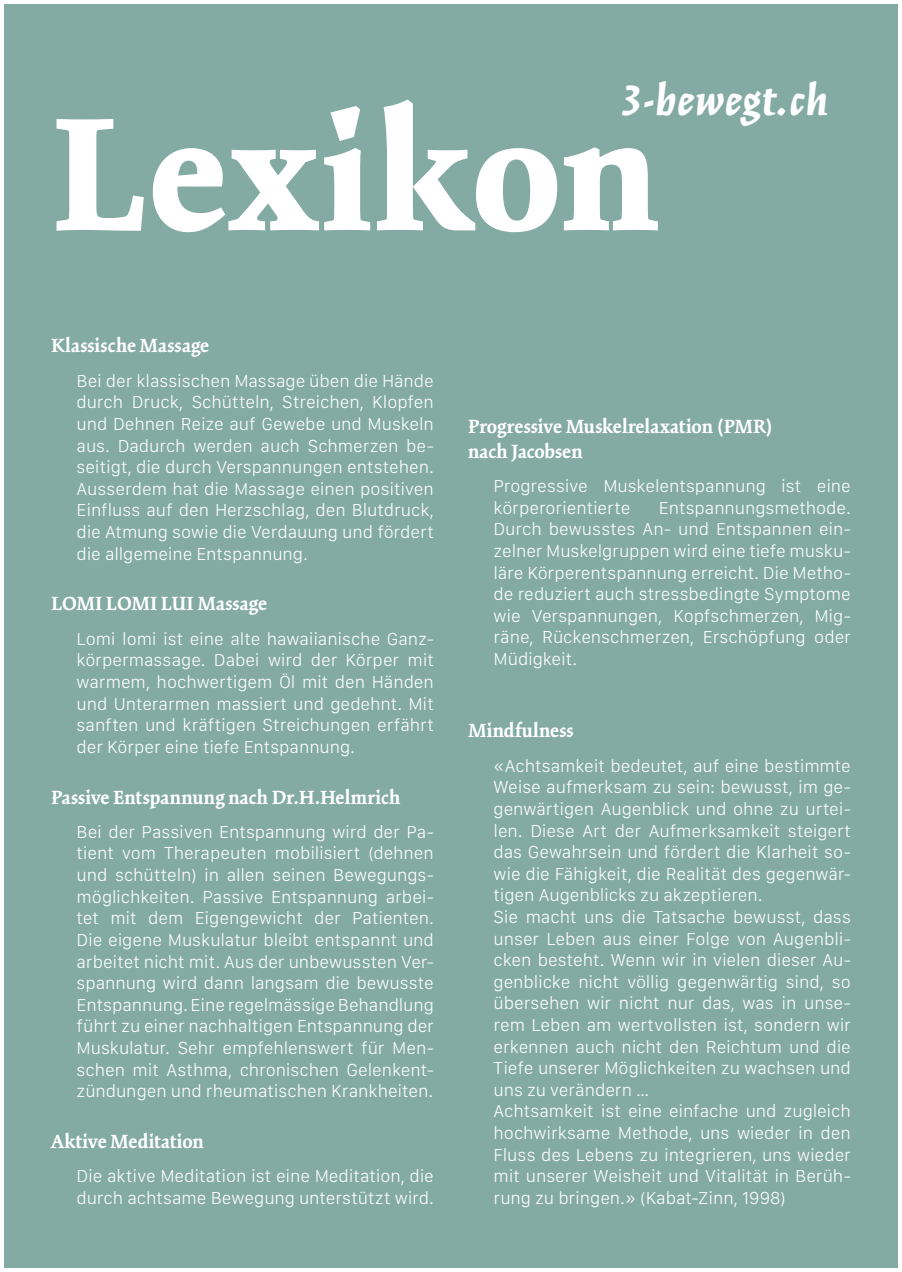
<style>
.page{position:relative;width:902px;height:1272px;background:#fff}
.page>*{position:absolute;margin:0;border:0;box-sizing:border-box;transform-origin:0 0}
.t1{font:900 176.85px "Kinesis Pro 3";letter-spacing:.02em;color:#fff}
.t2{font:italic 900 46.5px "Kinesis Pro 3";letter-spacing:.02em;color:#fff}
.t3{font:700 21px/25.2px "Kinesis Pro 3";letter-spacing:.005em;color:#fff}
.t4{font:300 18px/21.6px "SF Compact Text";letter-spacing:-.005em;color:#fff;text-align:justify}
</style>
<div class="page">
<div style="left:4px;top:4px;width:893px;height:1263px;background:#83aaa3"></div>
<h2 class="t2" style="left:622px;top:73px;width:208px">3-bewegt.ch</h2>
<h1 class="t1" style="left:51px;top:69px;width:610px">Lexikon</h1>
<p class="t3" style="left:51px;top:333px;width:160px">Klassische Massage</p>
<p class="t4" style="left:77px;top:369px;width:359px">Bei der klassischen Massage üben die Hände durch Druck, Schütteln, Streichen, Klopfen und Dehnen Reize auf Gewebe und Muskeln aus. Dadurch werden auch Schmerzen be&shy;seitigt, die durch Verspannungen entstehen.<br>Ausserdem hat die Massage einen positiven Einfluss auf den Herzschlag, den Blutdruck, die Atmung sowie die Verdauung und fördert die allgemeine Entspannung.</p>
<p class="t3" style="left:51px;top:591px;width:217px">LOMI LOMI LUI Massage</p>
<p class="t4" style="left:77px;top:627px;width:359px">Lomi lomi ist eine alte hawaiianische Ganz&shy;körpermassage. Dabei wird der Körper mit warmem, hochwertigem Öl mit den Händen und Unterarmen massiert und gedehnt. Mit sanften und kräftigen Streichungen erfährt der Körper eine tiefe Entspannung.</p>
<p class="t3" style="left:51px;top:784px;width:351px">Passive Entspannung nach Dr.H.Helmrich</p>
<p class="t4" style="left:77px;top:820px;width:359px">Bei der Passiven Entspannung wird der Pa&shy;tient vom Therapeuten mobilisiert (dehnen und schütteln) in allen seinen Bewegungs&shy;möglichkeiten. Passive Entspannung arbei&shy;tet mit dem Eigengewicht der Patienten.<br>Die eigene Muskulatur bleibt entspannt und arbeitet nicht mit. Aus der unbewussten Ver&shy;spannung wird dann langsam die bewusste Entspannung. Eine regelmässige Behandlung führt zu einer nachhaltigen Entspannung der Muskulatur. Sehr empfehlenswert für Men&shy;schen mit Asthma, chronischen Gelenkent&shy;zündungen und rheumatischen Krankheiten.</p>
<p class="t3" style="left:51px;top:1128px;width:154px">Aktive Meditation</p>
<p class="t4" style="left:77px;top:1164px;width:359px">Die aktive Meditation ist eine Meditation, die durch achtsame Bewegung unterstützt wird.</p>
<p class="t3" style="left:468px;top:413px;width:307px">Progressive Muskelrelaxation (PMR) nach Jacobsen</p>
<p class="t4" style="left:493px;top:474px;width:359px">Progressive Muskelentspannung ist eine körperorientierte</p>
<p class="t4" style="left:493px;top:496px;width:359px;text-indent:165px">Entspannungsmethode.<br>Durch bewusstes An- und Entspannen ein&shy;zelner Muskelgruppen wird eine tiefe musku&shy;läre Körperentspannung erreicht. Die Metho&shy;de reduziert auch stressbedingte Symptome wie Verspannungen, Kopfschmerzen, Mig&shy;räne, Rückenschmerzen, Erschöpfung oder Müdigkeit.</p>
<p class="t3" style="left:468px;top:718px;width:107px">Mindfulness</p>
<p class="t4" style="left:493px;top:754px;width:359px;text-align:left">«Achtsamkeit bedeutet, auf eine bestimmte Weise aufmerksam zu sein: bewusst, im ge&shy;genwärtigen Augenblick und ohne zu urtei&shy;len. Diese Art der Aufmerksamkeit steigert das Gewahrsein und fördert die Klarheit so&shy;wie die Fähigkeit, die Realität des gegenwär&shy;tigen Augenblicks zu akzeptieren.<br>Sie macht uns die Tatsache bewusst, dass unser Leben aus einer Folge von Augenbli&shy;cken besteht. Wenn wir in vielen dieser Au&shy;genblicke nicht völlig gegenwärtig sind, so übersehen wir nicht nur das, was in unse&shy;rem Leben am wertvollsten ist, sondern wir erkennen auch nicht den Reichtum und die Tiefe unserer Möglichkeiten zu wachsen und uns zu verändern …<br>Achtsamkeit ist eine einfache und zugleich hochwirksame Methode, uns wieder in den Fluss des Lebens zu integrieren, uns wieder mit unserer Weisheit und Vitalität in Berüh&shy;rung zu bringen.» (Kabat-Zinn, 1998)</p>
</div>
